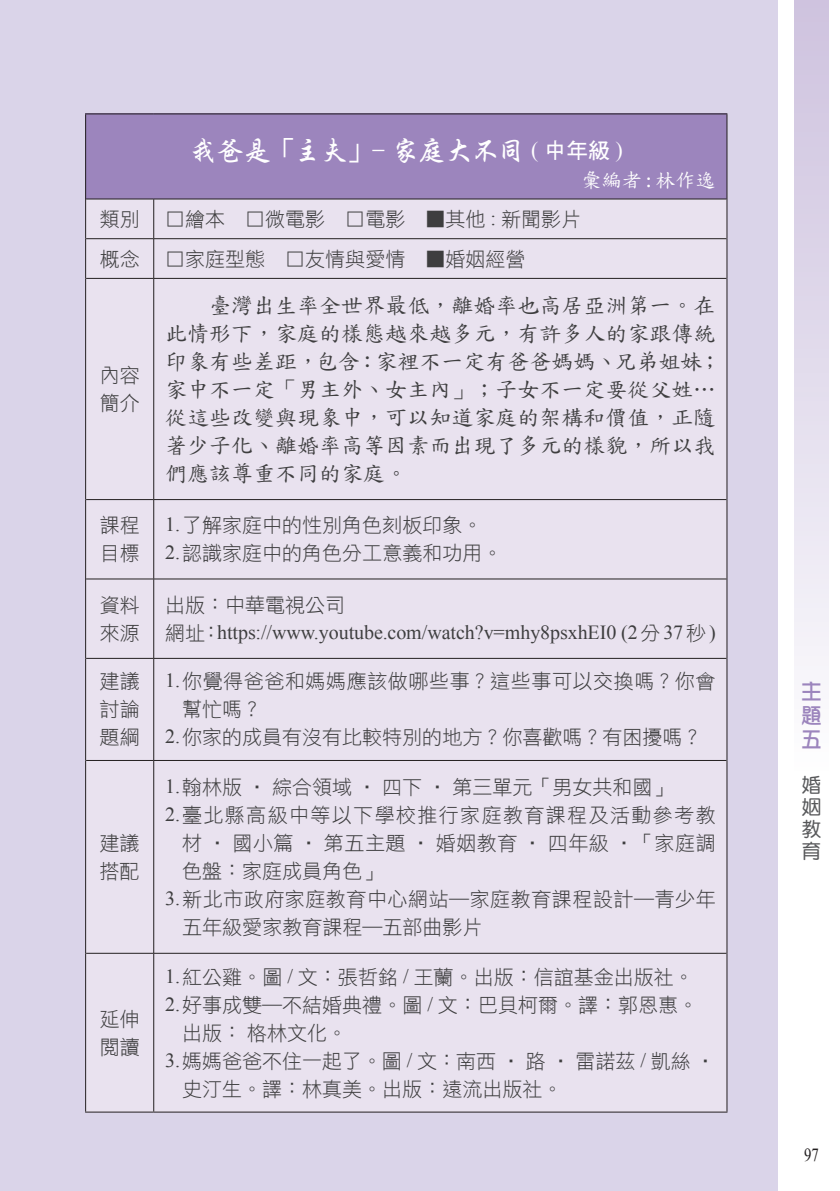
<style>
.page{position:relative;width:840px;height:1191px;background:#fff}
.page>*{position:absolute;margin:0;border:0;box-sizing:border-box;transform-origin:0 0}
.t1{font:28px "Singkai EG Bold Big 5";letter-spacing:-.05em;color:#fff}
.t2{font:22px/28px "DF Biao Kai W5 WINP BF";color:#3e3e3f}
.t3{font:22px/24px "DF Hua Zong W5 WINP BF";color:#9c85bd;text-align:justify}
.t4{font:20px/28px "DF Hei W3 WINP BF";color:#3e3e3f}
.t5{font:20px "Times New Roman";letter-spacing:-.005em;color:#3e3e3f}
.t6{font:20px "DF Hei W3 WINP BF";letter-spacing:.025em;color:#3e3e3f}
.t7{font:20px "DF Hei W3 WINP BF";letter-spacing:.03em;color:#3e3e3f}
.t8{font:20px "DF Hei W3 WINP BF";letter-spacing:.07em;color:#3e3e3f}
.t9{font:20px "DF Biao Kai W5 WINP BF";color:#fff}
.t10{font:20px/22px "DF Yuan W5 WINP BF";color:#57585a;text-align:justify}
.t11{font:18.4px "Times New Roman";color:#231f20;scale:.8 1}
.s1{font-family:"Times New Roman";font-size:22px}
.s2{font-family:"DF Hei W7 WINP BF";font-size:22px}
.s3{font-family:"Times New Roman"}
.s4{font-family:"DF Hei W3 WINP BF"}
</style>
<div class="page">
<div style="left:794px;top:0;width:34px;height:1191px;background:linear-gradient(to bottom,#d2c7e1,#fff)"></div>
<div style="left:0;top:0;width:777px;height:1191px;background:#dad4e9"></div>
<div style="left:86px;top:114px;width:640px;height:85px;background:#9c85bd"></div>
<div style="left:86px;top:200px;width:640px;height:911px;background:#e9e2ef"></div>
<hr style="left:86px;top:199px;width:68px;height:1px;background:#231f20">
<hr style="left:154px;top:199px;width:572px;height:1px;background:#231f20">
<hr style="left:153px;top:199px;width:1px;height:39px;background:#231f20">
<hr style="left:86px;top:238px;width:68px;height:1px;background:#231f20">
<hr style="left:154px;top:238px;width:572px;height:1px;background:#231f20">
<hr style="left:153px;top:239px;width:1px;height:39px;background:#231f20">
<hr style="left:86px;top:278px;width:68px;height:1px;background:#231f20">
<hr style="left:154px;top:278px;width:572px;height:1px;background:#231f20">
<hr style="left:153px;top:279px;width:1px;height:220px;background:#231f20">
<hr style="left:86px;top:499px;width:68px;height:1px;background:#231f20">
<hr style="left:154px;top:499px;width:572px;height:1px;background:#231f20">
<hr style="left:153px;top:500px;width:1px;height:79px;background:#231f20">
<hr style="left:86px;top:578px;width:68px;height:1px;background:#231f20">
<hr style="left:154px;top:578px;width:572px;height:1px;background:#231f20">
<hr style="left:153px;top:579px;width:1px;height:79px;background:#231f20">
<hr style="left:86px;top:658px;width:68px;height:1px;background:#231f20">
<hr style="left:154px;top:658px;width:572px;height:1px;background:#231f20">
<hr style="left:153px;top:658px;width:1px;height:102px;background:#231f20">
<hr style="left:86px;top:760px;width:68px;height:1px;background:#231f20">
<hr style="left:154px;top:760px;width:572px;height:1px;background:#231f20">
<hr style="left:153px;top:760px;width:1px;height:193px;background:#231f20">
<hr style="left:86px;top:953px;width:68px;height:1px;background:#231f20">
<hr style="left:154px;top:953px;width:572px;height:1px;background:#231f20">
<hr style="left:153px;top:953px;width:1px;height:158px;background:#231f20">
<hr style="left:85px;top:113px;width:69px;height:1px;background:#231f20">
<hr style="left:85px;top:114px;width:1px;height:85px;background:#231f20">
<hr style="left:154px;top:113px;width:573px;height:1px;background:#231f20">
<hr style="left:726px;top:114px;width:1px;height:85px;background:#231f20">
<hr style="left:85px;top:199px;width:1px;height:40px;background:#231f20">
<hr style="left:726px;top:199px;width:1px;height:40px;background:#231f20">
<hr style="left:85px;top:239px;width:1px;height:39px;background:#231f20">
<hr style="left:726px;top:239px;width:1px;height:39px;background:#231f20">
<hr style="left:85px;top:278px;width:1px;height:221px;background:#231f20">
<hr style="left:726px;top:278px;width:1px;height:221px;background:#231f20">
<hr style="left:85px;top:499px;width:1px;height:80px;background:#231f20">
<hr style="left:726px;top:499px;width:1px;height:80px;background:#231f20">
<hr style="left:85px;top:579px;width:1px;height:79px;background:#231f20">
<hr style="left:726px;top:579px;width:1px;height:79px;background:#231f20">
<hr style="left:85px;top:658px;width:1px;height:102px;background:#231f20">
<hr style="left:726px;top:658px;width:1px;height:102px;background:#231f20">
<hr style="left:85px;top:760px;width:1px;height:193px;background:#231f20">
<hr style="left:726px;top:760px;width:1px;height:193px;background:#231f20">
<hr style="left:85px;top:953px;width:1px;height:158px;background:#231f20">
<hr style="left:726px;top:953px;width:1px;height:158px;background:#231f20">
<hr style="left:85px;top:1111px;width:69px;height:1px;background:#231f20">
<hr style="left:154px;top:1111px;width:573px;height:1px;background:#231f20">
<h1 class="t1" style="left:189px;top:136px;width:435px">我爸是「主夫」- 家庭大不同 <span class="s1">(</span> <span class="s2">中年級</span> <span class="s1">)</span></h1>
<p class="t9" style="left:581px;top:170px;width:135px">彙編者 : 林作逸</p>
<p class="t4" style="left:100px;top:205px;width:41px">類別</p>
<p class="t4" style="left:165px;top:205px;width:417px">□繪本 □微電影 □電影 ▓其他 <span class="s3">:</span> 新聞影片</p>
<p class="t4" style="left:100px;top:244px;width:41px">概念</p>
<p class="t4" style="left:165px;top:244px;width:362px">□家庭型態 □友情與愛情 ▓婚姻經營</p>
<p class="t4" style="left:100px;top:361px;width:41px">內容簡介</p>
<p class="t2" style="left:165px;top:291px;width:557px;text-indent:44px">臺灣出生率全世界最低，離婚率也高居亞洲第一。在此情形下，家庭的樣態越來越多元，有許多人的家跟傳統印象有些差距，包含：家裡不一定有爸爸媽媽、兄弟姐妹；家中不一定「男主外、女主內」；子女不一定要從父姓…從這些改變與現象中，可以知道家庭的架構和價值，正隨著少子化、離婚率高等因素而出現了多元的樣貌，所以我們應該尊重不同的家庭。</p>
<p class="t4" style="left:100px;top:511px;width:41px">課程目標</p>
<p class="t4" style="left:165px;top:511px;width:338px"><span class="s3">1.</span>了解家庭中的性別角色刻板印象。<br><span class="s3">2.</span>認識家庭中的角色分工意義和功用。</p>
<p class="t4" style="left:100px;top:590px;width:41px">資料來源</p>
<p class="t4" style="left:165px;top:590px;width:181px">出版：中華電視公司</p>
<p class="t5" style="left:165px;top:618px;width:551px"><span class="s4">網址：</span>https://www.youtube.com/watch?v=mhy8psxhEI0 (2<span class="s4">分</span>37<span class="s4">秒</span>)</p>
<p class="t4" style="left:100px;top:667px;width:41px;text-align:justify">建議討論題綱</p>
<p class="t7" style="left:165px;top:671px;width:551px"><span class="s3">1.</span>你覺得爸爸和媽媽應該做哪些事？這些事可以交換嗎？你會</p>
<p class="t4" style="left:182px;top:695px;width:81px">幫忙嗎？</p>
<p class="t4" style="left:165px;top:723px;width:538px"><span class="s3">2.</span>你家的成員有沒有比較特別的地方？你喜歡嗎？有困擾嗎？</p>
<p class="t4" style="left:99px;top:829px;width:42px">建議搭配</p>
<p class="t4" style="left:100px;top:1004px;width:41px">延伸閱讀</p>
<p class="t4" style="left:165px;top:773px;width:508px"><span class="s3">1.</span>翰林版 ‧ 綜合領域 ‧ 四下 ‧ 第三單元「男女共和國」</p>
<p class="t8" style="left:165px;top:805px;width:552px"><span class="s3">2.</span>臺北縣高級中等以下學校推行家庭教育課程及活動參考教</p>
<p class="t6" style="left:182px;top:833px;width:534px">材 ‧ 國小篇 ‧ 第五主題 ‧ 婚姻教育 ‧ 四年級 ‧「家庭調</p>
<p class="t4" style="left:182px;top:857px;width:201px">色盤：家庭成員角色」</p>
<p class="t6" style="left:165px;top:889px;width:552px"><span class="s3">3.</span>新北市政府家庭教育中心網站―家庭教育課程設計―青少年</p>
<p class="t4" style="left:182px;top:913px;width:301px">五年級愛家教育課程―五部曲影片</p>
<p class="t4" style="left:165px;top:962px;width:529px"><span class="s3">1.</span>紅公雞。圖 <span class="s3">/</span> 文：張哲銘 <span class="s3">/</span> 王蘭。出版：信誼基金出版社。</p>
<p class="t4" style="left:165px;top:990px;width:534px"><span class="s3">2.</span>好事成雙―不結婚典禮。圖 <span class="s3">/</span> 文：巴貝柯爾。譯：郭恩惠。</p>
<p class="t4" style="left:182px;top:1018px;width:166px">出版：格林文化。</p>
<p class="t4" style="left:165px;top:1046px;width:551px"><span class="s3">3.</span>媽媽爸爸不住一起了。圖 <span class="s3">/</span> 文：南西 ‧ 路 ‧ 雷諾茲 <span class="s3">/</span> 凱絲 ‧</p>
<p class="t4" style="left:182px;top:1074px;width:381px">史汀生。譯：林真美。出版：遠流出版社。</p>
<p class="t3" style="left:800px;top:679px;width:23px">主題五</p>
<p class="t10" style="left:801px;top:773px;width:21px">婚姻教育</p>
<p class="t11" style="left:803px;top:1142px;width:20px">97</p>
</div>
